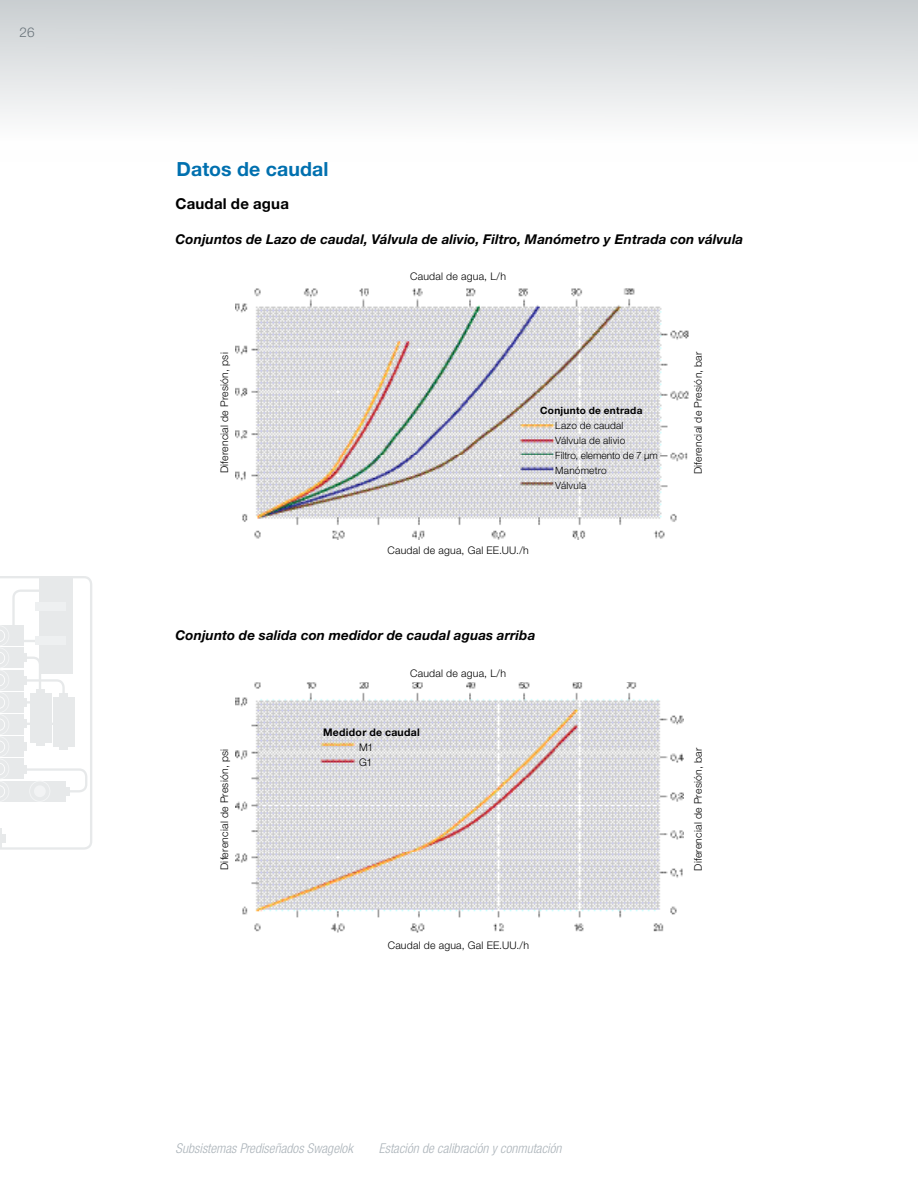
<style>
.page{position:relative;width:918px;height:1188px;background:#fff}
.page>*{position:absolute;margin:0;border:0;box-sizing:border-box;transform-origin:0 0}
.Subhead_1{font:700 19.5px "Helvetica Neue LT Std";letter-spacing:.005em;color:#0070af}
.Subhead_2{font:700 15px "Helvetica Neue LT Std";letter-spacing:.015em;color:#000}
.Subhead_3{font:italic 700 13.5px "Helvetica Neue LT Std";letter-spacing:.01em;color:#000}
.t1{font:italic 300 condensed 13.5px "Helvetica Neue LT Std";color:#acb4ba}
.t2{font:300 13.5px "Helvetica Neue LT Std";color:#6a747b}
.Callouts{font:300 10.5px "Helvetica Neue LT Std";letter-spacing:.02em;color:#000}
.Labels{font:700 10.5px "Helvetica Neue LT Std";letter-spacing:.03em;color:#000}
.Labels-2{font:300 10.5px "Helvetica Neue LT Std";color:#000}
.Labels-3{font:300 10.05px "Helvetica Neue LT Std";letter-spacing:.02em;color:#000}
.Labels-4{font:300 10.05px "Helvetica Neue LT Std";color:#000}
.Labels-5{font:700 10.05px "Helvetica Neue LT Std";letter-spacing:.025em;color:#000}
</style>
<div class="page">
<div style="left:0;top:0;width:918px;height:162px;background:linear-gradient(to bottom,#c9ced1,#fff)"></div>
<svg style="left:0;top:576px;width:92px;height:274px"></svg>
<img style="left:236px;top:683px;width:448px;height:250px">
<img style="left:235px;top:288px;width:454px;height:251px">
<p class="t2" style="left:19px;top:24px;width:17px">26</p>
<p class="Subhead_1" style="left:177px;top:157px;width:153px">Datos de caudal</p>
<p class="Subhead_2" style="left:176px;top:194px;width:115px">Caudal de agua</p>
<p class="Subhead_3" style="left:176px;top:230px;width:569px">Conjuntos de Lazo de caudal, Válvula de alivio, Filtro, Manómetro y Entrada con válvula</p>
<p class="Callouts" style="left:410px;top:270px;width:97px">Caudal de agua, L/h</p>
<p class="Callouts" style="left:218px;top:473px;width:123px;rotate:-90deg">Diferencial de Presión, psi</p>
<p class="Callouts" style="left:692px;top:474px;width:124px;rotate:-90deg">Diferencial de Presión, bar</p>
<p class="Labels-5" style="left:540px;top:404px;width:104px">Conjunto de entrada</p>
<p class="Labels-3" style="left:555px;top:419px;width:70px">Lazo de caudal</p>
<p class="Labels-3" style="left:555px;top:434px;width:71px">Válvula de alivio</p>
<p class="Labels-4" style="left:555px;top:449px;width:104px">Filtro, elemento de 7 µm</p>
<p class="Labels-3" style="left:555px;top:464px;width:53px">Manómetro</p>
<p class="Labels-3" style="left:555px;top:479px;width:33px">Válvula</p>
<p class="Callouts" style="left:388px;top:544px;width:143px">Caudal de agua, Gal EE.UU./h</p>
<p class="Subhead_3" style="left:176px;top:626px;width:361px">Conjunto de salida con medidor de caudal aguas arriba</p>
<p class="Callouts" style="left:410px;top:667px;width:97px">Caudal de agua, L/h</p>
<p class="Labels" style="left:323px;top:726px;width:98px">Medidor de caudal</p>
<p class="Labels-2" style="left:359px;top:741px;width:16px">M1</p>
<p class="Labels-2" style="left:359px;top:756px;width:15px">G1</p>
<p class="Callouts" style="left:218px;top:870px;width:123px;rotate:-90deg">Diferencial de Presión, psi</p>
<p class="Callouts" style="left:692px;top:871px;width:124px;rotate:-90deg">Diferencial de Presión, bar</p>
<p class="Callouts" style="left:388px;top:939px;width:143px">Caudal de agua, Gal EE.UU./h</p>
<p class="t1" style="left:176px;top:1140px;width:179px">Subsistemas Prediseñados Swagelok</p>
<p class="t1" style="left:379px;top:1140px;width:184px">Estación de calibración y conmutación</p>
</div>
